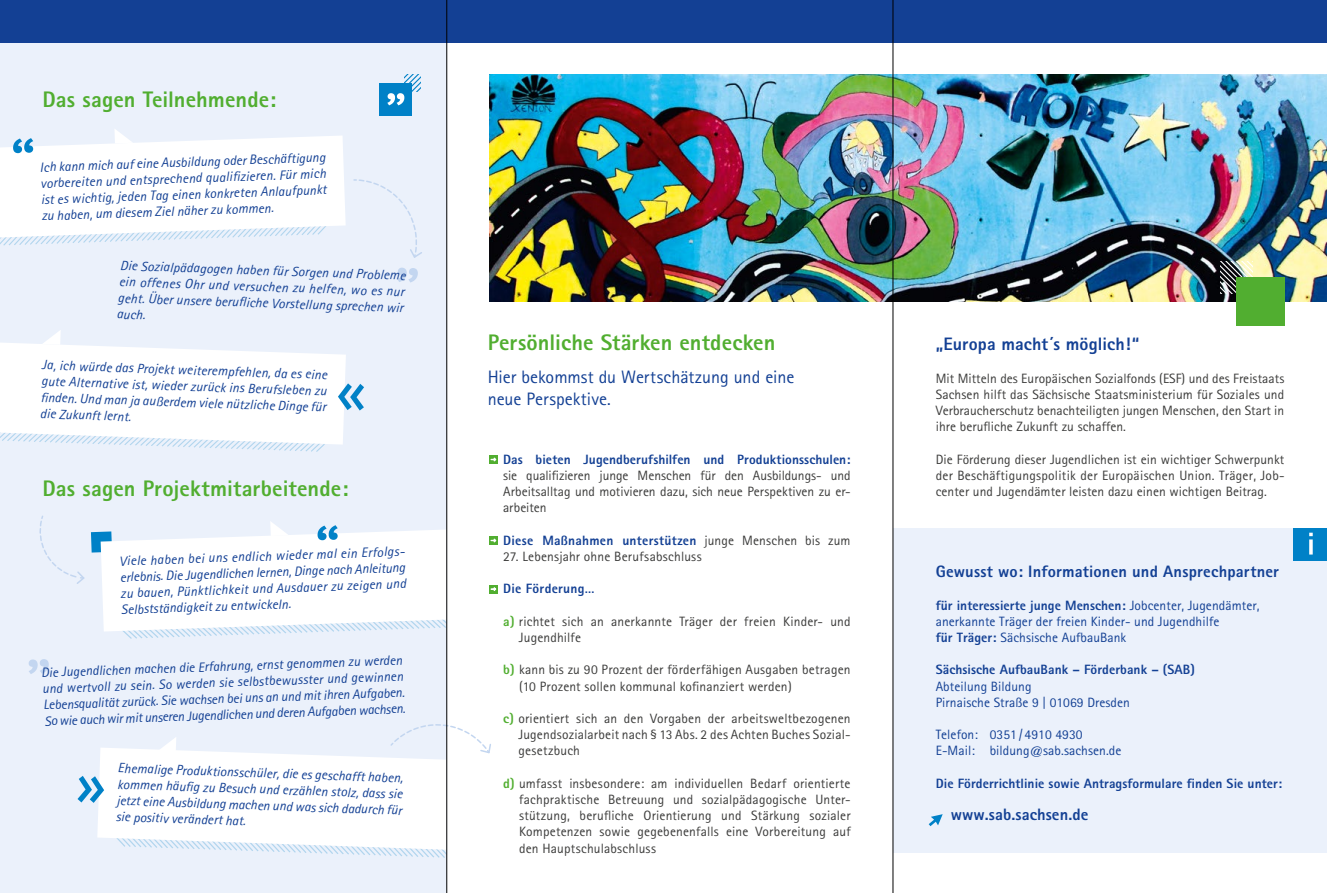
<style>
.page{position:relative;width:1327px;height:893px;background:#fff}
.page>*{position:absolute;margin:0;border:0;box-sizing:border-box;transform-origin:0 0}
.t1{font:800 22.5px "Rotis Sans Serif";letter-spacing:.005em;color:#51ae30}
.t2{font:18px/22.5px "Rotis Sans Serif";color:#134094}
.t3{font:800 18px "Rotis Sans Serif";letter-spacing:.005em;color:#134094}
.t4{font:800 16.5px "Rotis Sans Serif";letter-spacing:.01em;color:#134094}
.t5{font:italic 13.5px/16.2px "Rotis Sans Serif";color:#134094;text-align:justify}
.t6{font:13.5px/16.2px "Rotis Sans Serif";letter-spacing:.01em;color:#3b3b3a;text-align:justify}
.t7{font:13.5px/16.2px "Rotis Sans Serif";letter-spacing:.005em;color:#134094}
.t8{font:800 13.5px "Rotis Sans Serif";letter-spacing:.005em;color:#134094}
.s1{font-weight:400;color:#3b3b3a}
.s2{font-weight:800;color:#51ae30}
.s3{font-weight:800}
</style>
<div class="page">
<img style="left:489px;top:75px;width:838px;height:227px">
<div style="left:0;top:0;width:446px;height:893px;background:#ebf1fb"></div>
<div style="left:0;top:0;width:1327px;height:43px;background:#134094"></div>
<div style="left:380px;top:83px;width:32px;height:32px;background:#0081c7"></div>
<svg style="left:387px;top:75px;width:33px;height:30px"></svg>
<div style="left:489px;top:455px;width:8px;height:9px;background:#51ae30"></div>
<svg style="left:491px;top:458px;width:5px;height:3px"></svg>
<div style="left:489px;top:536px;width:8px;height:9px;background:#51ae30"></div>
<svg style="left:491px;top:539px;width:5px;height:3px"></svg>
<svg style="left:489px;top:585px;width:8px;height:8px"></svg>
<svg style="left:491px;top:588px;width:5px;height:3px"></svg>
<div style="left:893px;top:529px;width:434px;height:324px;background:#ebf1fb"></div>
<div style="left:1293px;top:529px;width:34px;height:32px;background:#0081c7"></div>
<hr style="left:1309px;top:539px;width:3px;height:16px;background:#fff">
<svg style="left:928px;top:814px;width:14px;height:12px"></svg>
<svg style="left:1220px;top:261px;width:32px;height:33px"></svg>
<div style="left:1236px;top:277px;width:48px;height:49px;background:#51ae30"></div>
<svg style="left:353px;top:179px;width:69px;height:79px"></svg>
<hr style="left:446px;top:0;width:1px;height:893px;background:#000">
<hr style="left:892px;top:0;width:1px;height:893px;background:#000">
<svg style="left:39px;top:515px;width:407px;height:124px"></svg>
<svg style="left:0;top:330px;width:346px;height:122px"></svg>
<svg style="left:97px;top:719px;width:394px;height:139px"></svg>
<svg style="left:0;top:129px;width:346px;height:117px"></svg>
<h1 class="t1" style="left:43px;top:85px;width:235px">Das sagen Teilnehmende:</h1>
<p class="t5" style="left:40px;top:159px;width:287px;rotate:-2deg">Ich kann mich auf eine Ausbildung oder Beschäftigung vorbereiten und entsprechend qualifi zieren. Für mich ist es wichtig, jeden Tag einen konkreten Anlaufpunkt zu haben, um diesem Ziel näher zu kommen.</p>
<p class="t5" style="left:119px;top:257px;width:289px;rotate:2deg">Die Sozialpädagogen haben für Sorgen und Probleme ein offenes Ohr und versuchen zu helfen, wo es nur geht. Über unsere berufl iche Vorstellung sprechen wir auch.</p>
<p class="t5" style="left:42px;top:357px;width:287px;rotate:2deg">Ja, ich würde das Projekt weiterempfehlen, da es eine gute Alternative ist, wieder zurück ins Berufsleben zu fi nden. Und man ja außerdem viele nützliche Dinge für die Zukunft lernt.</p>
<h1 class="t1" style="left:43px;top:474px;width:307px">Das sagen Projektmitarbeitende:</h1>
<p class="t5" style="left:119px;top:553px;width:288px;rotate:-2deg">Viele haben bei uns endlich wieder mal ein Erfolgs&shy;erlebnis. Die Jugendlichen lernen, Dinge nach Anleitung zu bauen, Pünktlichkeit und Ausdauer zu zeigen und Selbstständigkeit zu entwickeln.</p>
<p class="t5" style="left:41px;top:664px;width:364px;rotate:-2deg">Die Jugendlichen machen die Erfahrung, ernst genommen zu werden und wertvoll zu sein. So werden sie selbstbewusster und gewinnen Lebensqualität zurück. Sie wachsen bei uns an und mit ihren Aufgaben.<br>So wie auch wir mit unseren Jugendlichen und deren Aufgaben wachsen.</p>
<p class="t5" style="left:118px;top:760px;width:287px;rotate:2deg">Ehemalige Produktionsschüler, die es geschafft haben, kommen häufi g zu Besuch und erzählen stolz, dass sie jetzt eine Ausbildung machen und was sich dadurch für sie positiv verändert hat.</p>
<h1 class="t1" style="left:488px;top:328px;width:289px">Persönliche Stärken entdecken</h1>
<h2 class="t2" style="left:488px;top:365px;width:308px">Hier bekommst du Wertschätzung und eine neue Perspektive.</h2>
<p class="t8" style="left:503px;top:451px;width:349px">Das bieten Jugendberufshilfen und Produktionsschulen:</p>
<p class="t6" style="left:503px;top:467px;width:349px">sie qualifizieren junge Menschen für den Ausbildungs- und Arbeitsalltag und motivieren dazu, sich neue Perspektiven zu er&shy;arbeiten</p>
<p class="t8" style="left:503px;top:532px;width:349px">Diese Maßnahmen unterstützen <span class="s1">junge Menschen bis zum</span></p>
<p class="t6" style="left:503px;top:548px;width:200px">27. Lebensjahr ohne Berufsabschluss</p>
<p class="t8" style="left:503px;top:580px;width:93px">Die Förderung…</p>
<p class="t6" style="left:519px;top:613px;width:333px;text-indent:-16px"><span class="s2">a)</span> richtet sich an anerkannte Träger der freien Kinder- und<br>Jugendhilfe</p>
<p class="t6" style="left:519px;top:662px;width:333px;text-indent:-16px"><span class="s2">b)</span> kann bis zu 90 Prozent der förderfähigen Ausgaben betragen (10 Prozent sollen kommunal kofinanziert werden)</p>
<p class="t6" style="left:518px;top:710px;width:334px;text-indent:-15px"><span class="s2">c)</span> orientiert sich an den Vorgaben der arbeitsweltbezogenen Jugendsozialarbeit nach § 13 Abs. 2 des Achten Buches Sozial&shy;gesetzbuch</p>
<p class="t6" style="left:519px;top:775px;width:333px;text-indent:-16px"><span class="s2">d)</span> umfasst insbesondere: am individuellen Bedarf orientierte fachpraktische Betreuung und sozialpädagogische Unter&shy;stützung, berufliche Orientierung und Stärkung sozialer Kompetenzen sowie gegebenenfalls eine Vorbereitung auf den Hauptschulabschluss</p>
<h2 class="t3" style="left:935px;top:333px;width:205px">„Europa macht´s möglich!“</h2>
<p class="t6" style="left:935px;top:370px;width:350px">Mit Mitteln des Europäischen Sozialfonds (ESF) und des Freistaats Sachsen hilft das Sächsische Staatsministerium für Soziales und Verbraucherschutz benachteiligten jungen Menschen, den Start in ihre berufliche Zukunft zu schaffen.</p>
<p class="t6" style="left:935px;top:451px;width:350px">Die Förderung dieser Jugendlichen ist ein wichtiger Schwerpunkt der Beschäftigungspolitik der Europäischen Union. Träger, Job&shy;center und Jugendämter leisten dazu einen wichtigen Beitrag.</p>
<p class="t4" style="left:935px;top:561px;width:345px">Gewusst wo: Informationen und Ansprechpartner</p>
<p class="t7" style="left:935px;top:597px;width:325px"><span class="s3">für interessierte junge Menschen:</span> Jobcenter, Jugendämter, anerkannte Träger der freien Kinder- und Jugendhilfe<br><span class="s3">für Träger:</span> Sächsische AufbauBank</p>
<p class="t8" style="left:935px;top:661px;width:261px">Sächsische AufbauBank – Förderbank – (SAB)</p>
<p class="t7" style="left:935px;top:678px;width:196px">Abteilung Bildung<br>Pirnaische Straße 9 | 01069 Dresden</p>
<p class="t7" style="left:935px;top:726px;width:187px">Telefon: 0351 / 4910 4930<br>E-Mail: bildung@sab.sachsen.de</p>
<p class="t8" style="left:935px;top:775px;width:348px">Die Förderrichtlinie sowie Antragsformulare finden Sie unter:</p>
<p class="t4" style="left:950px;top:804px;width:139px">www.sab.sachsen.de</p>
</div>
